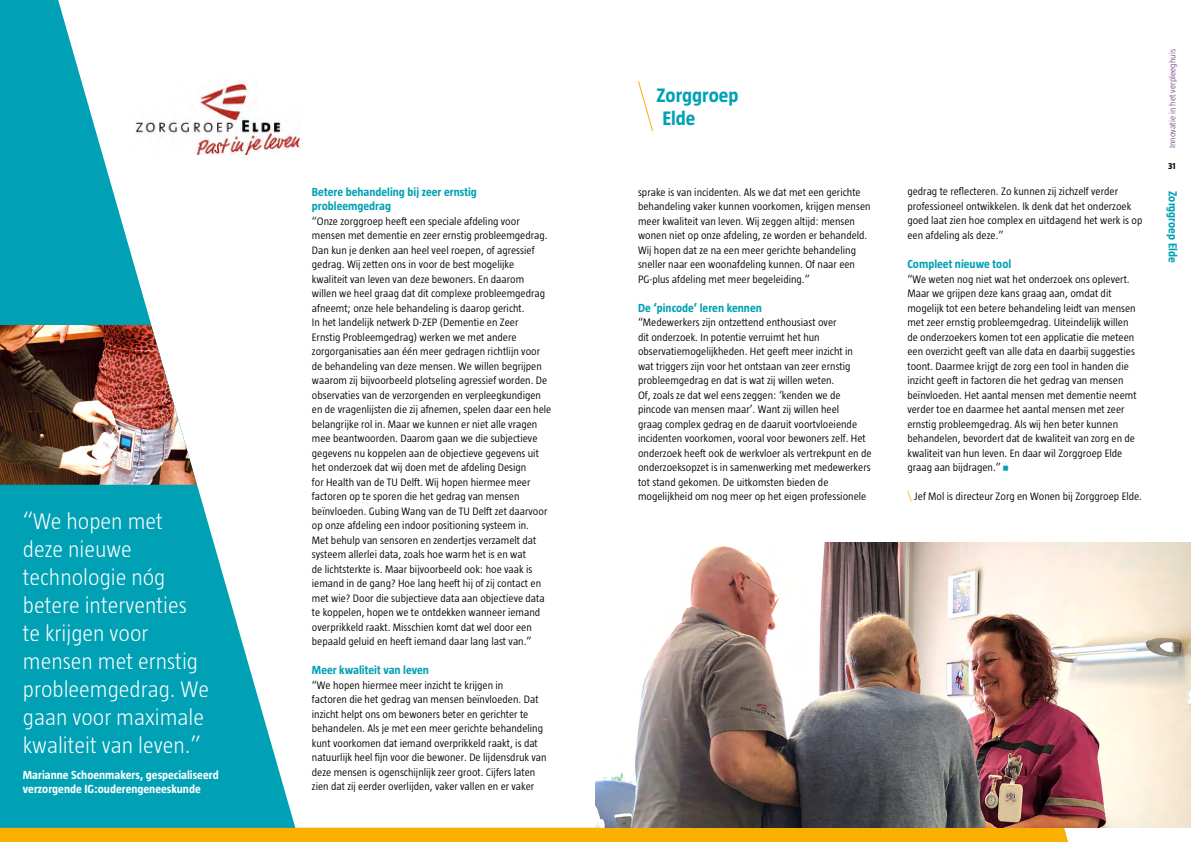
<style>
.page{position:relative;width:1191px;height:842px;background:#fff}
.page>*{position:absolute;margin:0;border:0;box-sizing:border-box;transform-origin:0 0}
.t1{font:300 23px/28px "Taz";color:#fff}
.Organisatie{font:700 20px "Taz";color:#00a1b5}
.Kopje{font:700 12px/14.5px "Taz";color:#00a1b5}
.t2{font:700 12px/14.4px "Taz";color:#fff}
.Brood{font:300 11px/14.5px "Taz";color:#000}
.t3{font:300 9px "Taz";color:#681f79}
.t4{font:700 9px "Taz";color:#000}
.s1{font-family:"ASD Formfont";font-weight:400;color:#00a1b5}
.s2{color:#f9b000}
</style>
<div class="page">
<svg style="left:0;top:0;width:302px;height:828px;fill:#00a1b5"></svg>
<div style="left:0;top:828px;width:1068px;height:14px;background:#f9b000"></div>
<img style="left:0;top:325px;width:197px;height:160px">
<img style="left:595px;top:542px;width:596px;height:286px">
<svg style="left:638px;top:81px;width:15px;height:51px"></svg>
<img style="left:134px;top:80px;width:166px;height:75px">
<h1 class="t1" style="left:23px;top:507px;width:188px">“We hopen met<br>deze nieuwe technologie nóg betere interventies te krijgen voor mensen met ernstig probleemgedrag. We gaan voor maximale kwaliteit van leven.”</h1>
<p class="t2" style="left:23px;top:767px;width:197px">Marianne Schoenmakers, gespecialiseerd verzorgende IG:ouderengeneeskunde</p>
<p class="Kopje" style="left:312px;top:184px;width:166px">Betere behandeling bij zeer ernstig probleemgedrag</p>
<p class="Brood" style="left:312px;top:213px;width:241px">“Onze zorggroep heeft een speciale afdeling voor mensen met dementie en zeer ernstig probleemgedrag.<br>Dan kun je denken aan heel veel roepen, of agressief gedrag. Wij zetten ons in voor de best mogelijke kwaliteit van leven van deze bewoners. En daarom willen we heel graag dat dit complexe probleemgedrag afneemt; onze hele behandeling is daarop gericht.<br>In het landelijk netwerk D-ZEP (Dementie en Zeer<br>Ernstig Probleemgedrag) werken we met andere zorgorganisaties aan één meer gedragen richtlijn voor de behandeling van deze mensen. We willen begrijpen waarom zij bijvoorbeeld plotseling agressief worden. De observaties van de verzorgenden en verpleegkundigen en de vragenlijsten die zij afnemen, spelen daar een hele belangrijke rol in. Maar we kunnen er niet alle vragen mee beantwoorden. Daarom gaan we die subjectieve gegevens nu koppelen aan de objectieve gegevens uit het onderzoek dat wij doen met de afdeling Design<br>for Health van de TU Delft. Wij hopen hiermee meer factoren op te sporen die het gedrag van mensen beïnvloeden. Gubing Wang van de TU Delft zet daarvoor op onze afdeling een indoor positioning systeem in.<br>Met behulp van sensoren en zendertjes verzamelt dat systeem allerlei data, zoals hoe warm het is en wat<br>de lichtsterkte is. Maar bijvoorbeeld ook: hoe vaak is iemand in de gang? Hoe lang heeft hij of zij contact en met wie? Door die subjectieve data aan objectieve data te koppelen, hopen we te ontdekken wanneer iemand overprikkeld raakt. Misschien komt dat wel door een bepaald geluid en heeft iemand daar lang last van.”</p>
<p class="Kopje" style="left:312px;top:663px;width:119px">Meer kwaliteit van leven</p>
<p class="Brood" style="left:312px;top:677px;width:236px">“We hopen hiermee meer inzicht te krijgen in<br>factoren die het gedrag van mensen beïnvloeden. Dat inzicht helpt ons om bewoners beter en gerichter te behandelen. Als je met een meer gerichte behandeling kunt voorkomen dat iemand overprikkeld raakt, is dat natuurlijk heel fijn voor die bewoner. De lijdensdruk van deze mensen is ogenschijnlijk zeer groot. Cijfers laten zien dat zij eerder overlijden, vaker vallen en er vaker</p>
<h3 class="Organisatie" style="left:656px;top:84px;width:84px">Zorggroep</h3>
<h3 class="Organisatie" style="left:662px;top:107px;width:35px">Elde</h3>
<p class="Brood" style="left:638px;top:184px;width:234px">sprake is van incidenten. Als we dat met een gerichte behandeling vaker kunnen voorkomen, krijgen mensen meer kwaliteit van leven. Wij zeggen altijd: mensen wonen niet op onze afdeling, ze worden er behandeld.<br>Wij hopen dat ze na een meer gerichte behandeling sneller naar een woonafdeling kunnen. Of naar een PG-plus afdeling met meer begeleiding.”</p>
<p class="Kopje" style="left:638px;top:300px;width:125px">De ‘pincode’ leren kennen</p>
<p class="Brood" style="left:638px;top:315px;width:235px">“Medewerkers zijn ontzettend enthousiast over<br>dit onderzoek. In potentie verruimt het hun observatiemogelijkheden. Het geeft meer inzicht in<br>wat triggers zijn voor het ontstaan van zeer ernstig probleemgedrag en dat is wat zij willen weten.<br>Of, zoals ze dat wel eens zeggen: ‘kenden we de pincode van mensen maar’. Want zij willen heel<br>graag complex gedrag en de daaruit voortvloeiende incidenten voorkomen, vooral voor bewoners zelf. Het onderzoek heeft ook de werkvloer als vertrekpunt en de onderzoeksopzet is in samenwerking met medewerkers tot stand gekomen. De uitkomsten bieden de mogelijkheid om nog meer op het eigen professionele</p>
<p class="Brood" style="left:907px;top:184px;width:236px">gedrag te reflecteren. Zo kunnen zij zichzelf verder professioneel ontwikkelen. Ik denk dat het onderzoek goed laat zien hoe complex en uitdagend het werk is op een afdeling als deze.”</p>
<p class="Kopje" style="left:907px;top:257px;width:105px">Compleet nieuwe tool</p>
<p class="Brood" style="left:907px;top:271px;width:231px">“We weten nog niet wat het onderzoek ons oplevert.<br>Maar we grijpen deze kans graag aan, omdat dit mogelijk tot een betere behandeling leidt van mensen met zeer ernstig probleemgedrag. Uiteindelijk willen de onderzoekers komen tot een applicatie die meteen een overzicht geeft van alle data en daarbij suggesties toont. Daarmee krijgt de zorg een tool in handen die inzicht geeft in factoren die het gedrag van mensen beïnvloeden. Het aantal mensen met dementie neemt verder toe en daarmee het aantal mensen met zeer ernstig probleemgedrag. Als wij hen beter kunnen behandelen, bevordert dat de kwaliteit van zorg en de kwaliteit van hun leven. En daar wil Zorggroep Elde graag aan bijdragen.” <span class="s1">•</span></p>
<p class="Brood" style="left:907px;top:489px;width:236px"><span class="s2">\</span> Jef Mol is directeur Zorg en Wonen bij Zorggroep Elde.</p>
<p class="t3" style="left:1167px;top:148px;width:100px;rotate:-90deg">Innovatie in het verpleeghuis</p>
<p class="t4" style="left:1168px;top:161px;width:9px">31</p>
<p class="Kopje" style="left:1180px;top:191px;width:73px;rotate:90deg">Zorggroep Elde</p>
</div>
